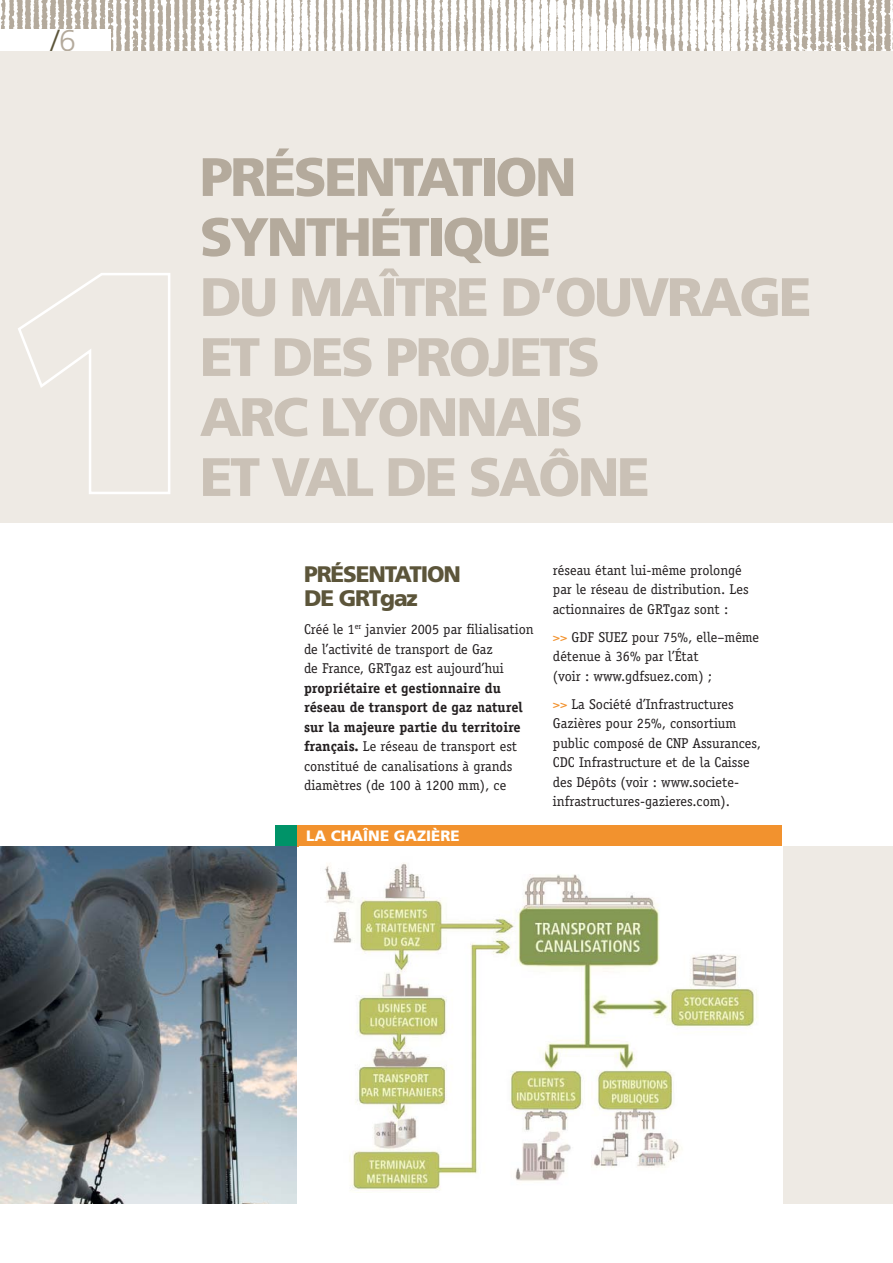
<style>
.page{position:relative;width:893px;height:1263px;background:#fff}
.page>*{position:absolute;margin:0;border:0;box-sizing:border-box;transform-origin:0 0}
.t1{font:900 54px/60px "Frutiger";letter-spacing:-.05em;color:#cac1b6}
.t2{font:900 54px/60px "Frutiger";letter-spacing:-.05em;color:#b4aa9c}
.t3{font:300 30.15px "Frutiger";color:#5c553a}
.t4{font:900 22.5px/24px "Frutiger";letter-spacing:-.05em;color:#5c553a}
.t5{font:900 15px "Frutiger";color:#fff}
.t6{font:14.25px/19.5px "Officina Serif";color:#231f20}
.t7{font:700 14.25px/19.5px "Officina Serif";color:#231f20}
.s1{color:#b4aa9c}
.s2{font-weight:400}
.s3{color:#f2922e}
</style>
<div class="page">
<img style="left:0;top:0;width:892px;height:52px">
<div style="left:0;top:29px;width:110px;height:28px;background:#fff"></div>
<div style="left:0;top:52px;width:892px;height:471px;background:#eeeae4"></div>
<div style="left:338px;top:846px;width:554px;height:357px;background:#eeeae4"></div>
<div style="left:275px;top:825px;width:506px;height:21px;background:#f2922e"></div>
<div style="left:275px;top:825px;width:21px;height:21px;background:#009368"></div>
<div style="left:299px;top:846px;width:483px;height:357px;background:#fff"></div>
<img style="left:325px;top:863px;width:433px;height:330px">
<img style="left:0;top:846px;width:296px;height:357px">
<h2 class="t3" style="left:51px;top:28px;width:27px">/<span class="s1">6</span></h2>
<h1 class="t2" style="left:200px;top:151px;width:378px">PRÉSENTATION<br>SYNTHÉTIQUE</h1>
<h1 class="t1" style="left:200px;top:271px;width:613px">DU MAÎTRE D’OUVRAGE<br>ET DES PROJETS<br>ARC LYONNAIS<br>ET VAL DE SAÔNE</h1>
<h3 class="t4" style="left:304px;top:564px;width:158px">PRÉSENTATION<br>DE GRTgaz</h3>
<p class="t6" style="left:304px;top:621px;width:231px">Créé le 1<sup>er</sup> janvier 2005 par filialisation de l’activité de transport de Gaz<br>de France, GRTgaz est aujourd’hui</p>
<p class="t7" style="left:304px;top:679px;width:220px">propriétaire et gestionnaire du réseau de transport de gaz naturel sur la majeure partie du territoire français. <span class="s2">Le réseau de transport est constitué de canalisations à grands diamètres (de 100 à 1200 mm), ce</span></p>
<p class="t5" style="left:306px;top:830px;width:155px">LA CHAÎNE GAZIÈRE</p>
<p class="t6" style="left:553px;top:561px;width:197px">réseau étant lui-même prolongé par le réseau de distribution. Les actionnaires de GRTgaz sont :</p>
<p class="t6" style="left:553px;top:628px;width:208px"><span class="s3">&gt;&gt;</span> GDF SUEZ pour 75%, elle–même détenue à 36% par l’État<br>(voir : www.gdfsuez.com) ;</p>
<p class="t6" style="left:553px;top:695px;width:210px"><span class="s3">&gt;&gt;</span> La Société d’Infrastructures Gazières pour 25%, consortium public composé de CNP Assurances, CDC Infrastructure et de la Caisse des Dépôts (voir : www.societe&shy;infrastructures-gazieres.com).</p>
</div>
